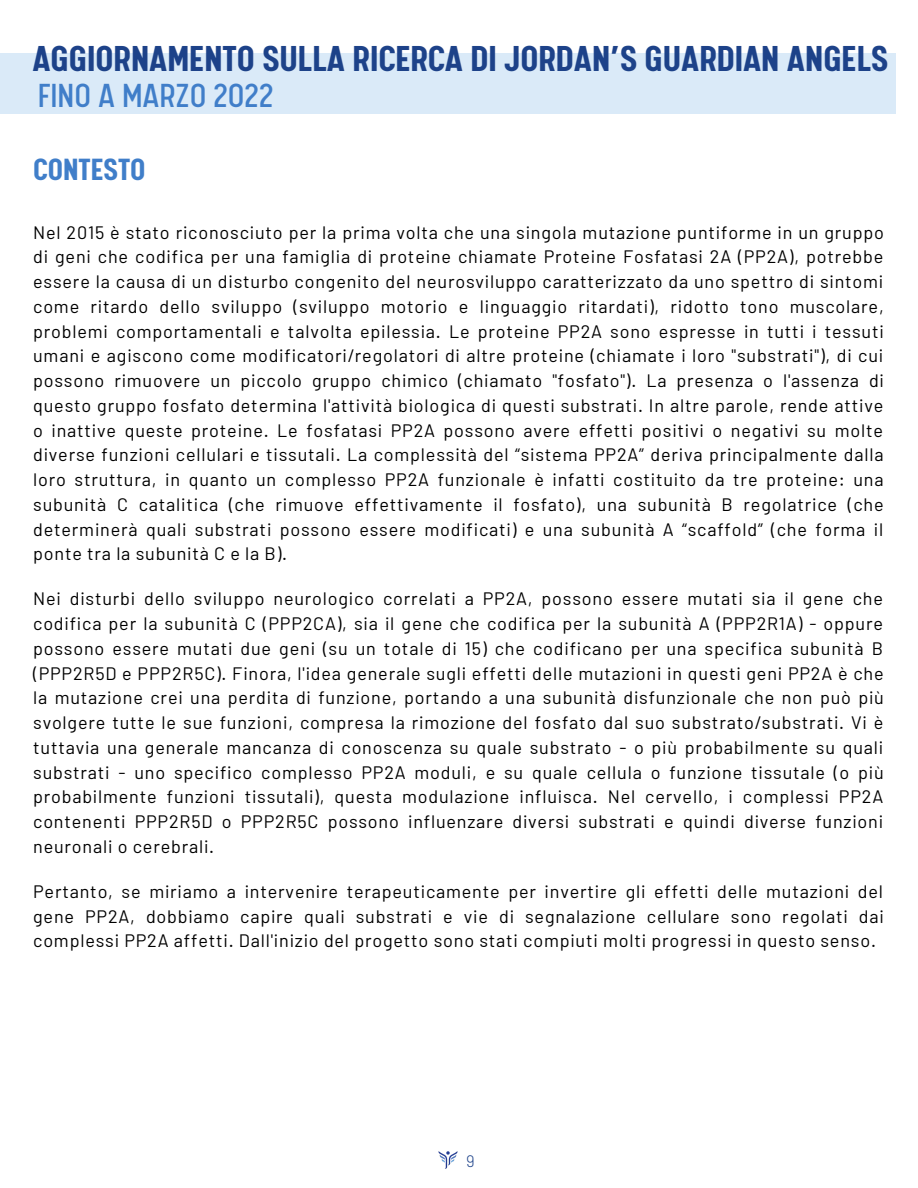
<style>
.page{position:relative;width:918px;height:1188px;background:#fff}
.page>*{position:absolute;margin:0;border:0;box-sizing:border-box;transform-origin:0 0}
.t1{font:700 40.5px "Calps Sans";color:#1d4289}
.t2{font:37.5px "Calps Sans";color:#407ec9}
.t3{font:700 34.5px "Calps Sans";color:#407ec9}
.t4{font:18px/24.8px "Barlow";letter-spacing:.045em;color:#000;text-align:justify}
.t5{font:300 16.5px "Barlow";color:#1d4289}
</style>
<div class="page">
<img style="left:438px;top:1151px;width:19px;height:18px">
<div style="left:0;top:53px;width:895px;height:60px;background:#daeaf8"></div>
<p class="t1" style="left:33px;top:42px;width:857px">AGGIORNAMENTO SULLA RICERCA DI JORDAN’S GUARDIAN ANGELS</p>
<p class="t2" style="left:38px;top:80px;width:237px">FINO A MARZO 2022</p>
<p class="t3" style="left:33px;top:156px;width:114px">CONTESTO</p>
<p class="t4" style="left:33px;top:219px;width:852px">Nel 2015 è stato riconosciuto per la prima volta che una singola mutazione puntiforme in un gruppo di geni che codifica per una famiglia di proteine chiamate Proteine Fosfatasi 2A (PP2A), potrebbe essere la causa di un disturbo congenito del neurosviluppo caratterizzato da uno spettro di sintomi come ritardo dello sviluppo (sviluppo motorio e linguaggio ritardati), ridotto tono muscolare, problemi comportamentali e talvolta epilessia. Le proteine PP2A sono espresse in tutti i tessuti umani e agiscono come modificatori/regolatori di altre proteine (chiamate i loro "substrati"), di cui possono rimuovere un piccolo gruppo chimico (chiamato "fosfato"). La presenza o l'assenza di questo gruppo fosfato determina l'attività biologica di questi substrati. In altre parole, rende attive o inattive queste proteine. Le fosfatasi PP2A possono avere effetti positivi o negativi su molte diverse funzioni cellulari e tissutali. La complessità del “sistema PP2A” deriva principalmente dalla loro struttura, in quanto un complesso PP2A funzionale è infatti costituito da tre proteine: una subunità C catalitica (che rimuove effettivamente il fosfato), una subunità B regolatrice (che determinerà quali substrati possono essere modificati) e una subunità A “scaffold” (che forma il ponte tra la subunità C e la B).</p>
<p class="t4" style="left:33px;top:586px;width:852px">Nei disturbi dello sviluppo neurologico correlati a PP2A, possono essere mutati sia il gene che codifica per la subunità C (PPP2CA), sia il gene che codifica per la subunità A (PPP2R1A) - oppure possono essere mutati due geni (su un totale di 15) che codificano per una specifica subunità B (PPP2R5D e PPP2R5C). Finora, l'idea generale sugli effetti delle mutazioni in questi geni PP2A è che la mutazione crei una perdita di funzione, portando a una subunità disfunzionale che non può più svolgere tutte le sue funzioni, compresa la rimozione del fosfato dal suo substrato/substrati. Vi è tuttavia una generale mancanza di conoscenza su quale substrato - o più probabilmente su quali substrati - uno specifico complesso PP2A moduli, e su quale cellula o funzione tissutale (o più probabilmente funzioni tissutali), questa modulazione influisca. Nel cervello, i complessi PP2A contenenti PPP2R5D o PPP2R5C possono influenzare diversi substrati e quindi diverse funzioni neuronali o cerebrali.</p>
<p class="t4" style="left:33px;top:878px;width:852px">Pertanto, se miriamo a intervenire terapeuticamente per invertire gli effetti delle mutazioni del gene PP2A, dobbiamo capire quali substrati e vie di segnalazione cellulare sono regolati dai complessi PP2A affetti. Dall'inizio del progetto sono stati compiuti molti progressi in questo senso.</p>
<p class="t5" style="left:466px;top:1150px;width:10px">9</p>
</div>
